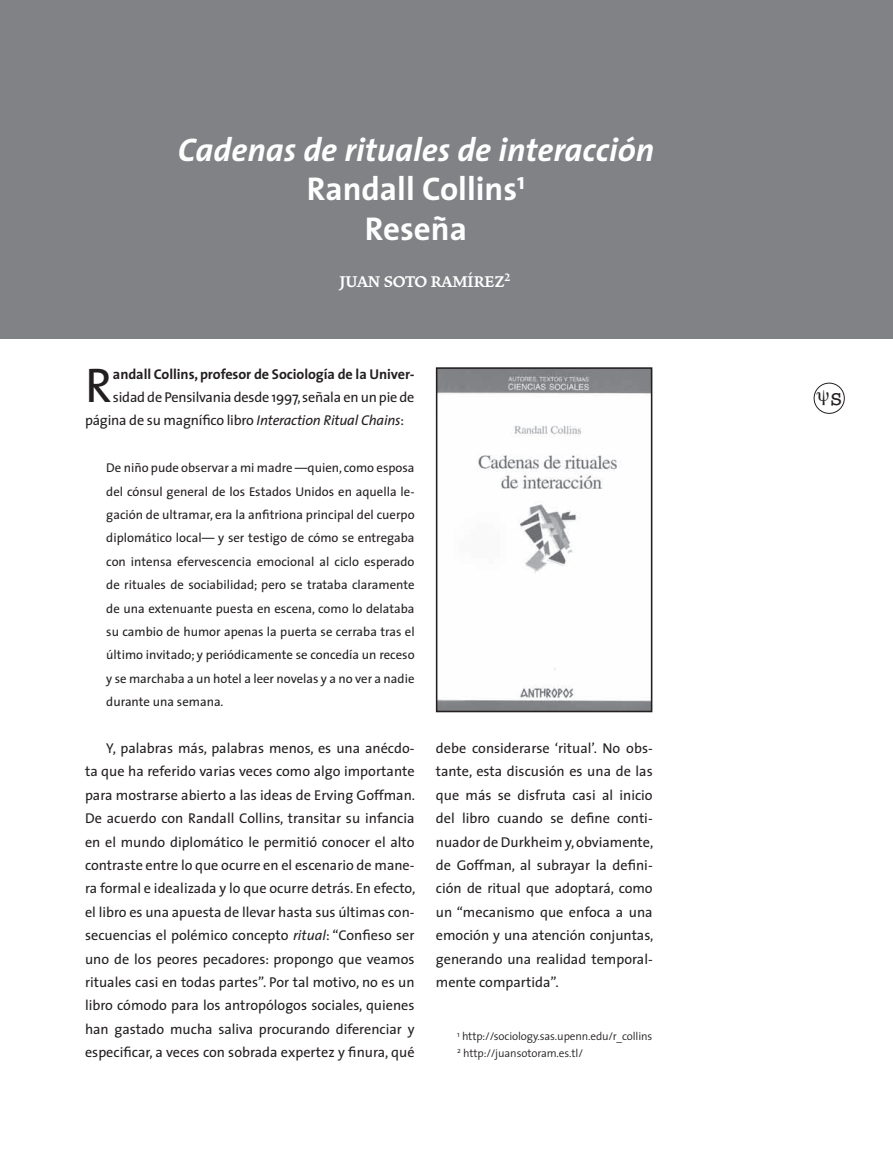
<style>
.page{position:relative;width:893px;height:1170px;background:#fff}
.page>*{position:absolute;margin:0;border:0;box-sizing:border-box;transform-origin:0 0}
.t1{font:48.9px "The Sans";color:#231f20}
.t2{font:italic 700 33px/39px "The Sans";color:#fff;text-align:center}
.t3{font:23.25px "American Typewriter";color:#231f20}
.t4{font:19.5px "Vendetta Bold Lining Figs";letter-spacing:.005em;color:#fff}
.t5{font:14.25px/23.4px "The Sans";color:#231f20;text-align:justify}
.t6{font:700 14.25px "The Sans";letter-spacing:-.005em;color:#231f20}
.t7{font:12.75px/23.4px "The Sans";color:#231f20;text-align:justify}
.t8{font:300 11.25px/16.5px "The Sans";letter-spacing:-.01em;color:#231f20}
.s1{font-style:normal}
.s2{font-style:italic}
</style>
<div class="page">
<div style="left:814px;top:383px;width:30px;height:30px;border:1px solid #231f20;border-radius:50%"></div>
<div style="left:0;top:0;width:893px;height:339px;background:#808285"></div>
<img style="left:439px;top:370px;width:210px;height:339px">
<div style="left:436px;top:367px;width:216px;height:345px;border:2px solid #231f20"></div>
<h2 class="t2" style="left:178px;top:130px;width:478px">Cadenas de rituales de interacción<br><span class="s1">Randall Collins</span><sup>1<br></sup><span class="s1">Reseña</span></h2>
<h3 class="t4" style="left:340px;top:272px;width:172px">JUAN SOTO RAMÍREZ<sup>2</sup></h3>
<h1 class="t1" style="left:85px;top:345px;width:29px">R</h1>
<p class="t6" style="left:113px;top:362px;width:303px">andall Collins, profesor de Sociología de la Univer-</p>
<p class="t5" style="left:85px;top:385px;width:331px;text-indent:28px">sidad de Pensilvania desde 1997, señala en un pie de página de su magnífico libro <span class="s2">Interaction Ritual Chains</span>:</p>
<p class="t7" style="left:106px;top:456px;width:310px">De niño pude observar a mi madre —quien, como esposa del cónsul general de los Estados Unidos en aquella le&shy;gación de ultramar, era la anfitriona principal del cuerpo diplomático local— y ser testigo de cómo se entregaba con intensa efervescencia emocional al ciclo esperado de rituales de sociabilidad; pero se trataba claramente de una extenuante puesta en escena, como lo delataba su cambio de humor apenas la puerta se cerraba tras el último invitado; y periódicamente se concedía un receso y se marchaba a un hotel a leer novelas y a no ver a nadie durante una semana.</p>
<p class="t5" style="left:85px;top:736px;width:332px;text-indent:21px">Y, palabras más, palabras menos, es una anécdo&shy;ta que ha referido varias veces como algo importante para mostrarse abierto a las ideas de Erving Goffman.<br>De acuerdo con Randall Collins, transitar su infancia en el mundo diplomático le permitió conocer el alto contraste entre lo que ocurre en el escenario de mane&shy;ra formal e idealizada y lo que ocurre detrás. En efecto, el libro es una apuesta de llevar hasta sus últimas con&shy;secuencias el polémico concepto <span class="s2">ritual</span>: “Confieso ser uno de los peores pecadores: propongo que veamos rituales casi en todas partes”. Por tal motivo, no es un libro cómodo para los antropólogos sociales, quienes han gastado mucha saliva procurando diferenciar y especificar, a veces con sobrada expertez y finura, qué</p>
<p class="t5" style="left:436px;top:736px;width:219px">debe considerarse ‘ritual’. No obs&shy;tante, esta discusión es una de las que más se disfruta casi al inicio del libro cuando se define conti&shy;nuador de Durkheim y, obviamente, de Goffman, al subrayar la defini&shy;ción de ritual que adoptará, como un “mecanismo que enfoca a una emoción y una atención conjuntas, generando una realidad temporal&shy;mente compartida”.</p>
<p class="t8" style="left:457px;top:1027px;width:197px"><sup>1</sup> http://sociology.sas.upenn.edu/r_collins<br><sup>2</sup> http://juansotoram.es.tl/</p>
<h3 class="t3" style="left:831px;top:383px;width:13px">s</h3>
</div>
